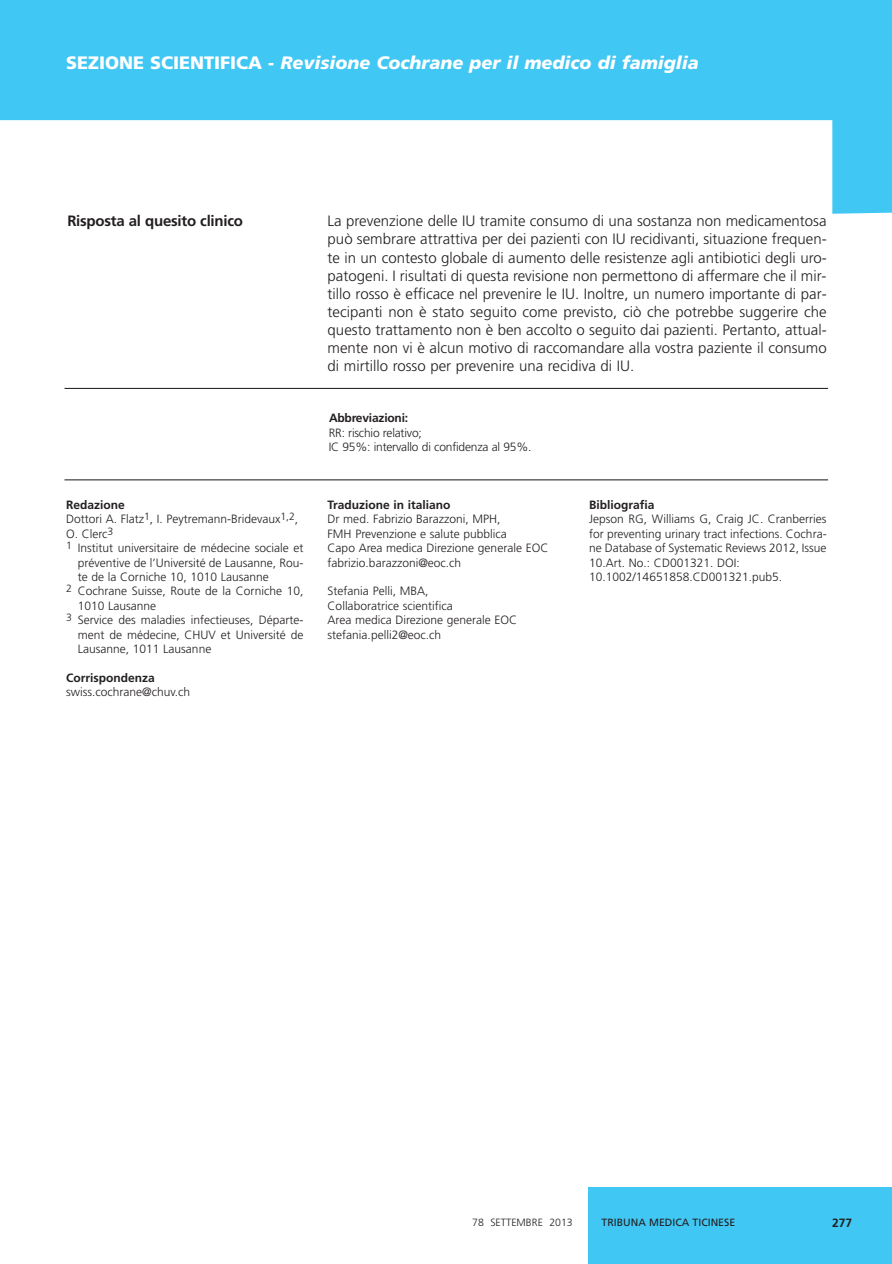
<style>
.page{position:relative;width:892px;height:1264px;background:#fff}
.page>*{position:absolute;margin:0;border:0;box-sizing:border-box;transform-origin:0 0}
.t1{font:italic 900 18px "Frutiger";color:#fff}
.t2{font:300 15px/18px "Frutiger";color:#231f20;text-align:justify}
.t3{font:700 15px "Frutiger";letter-spacing:-.015em;color:#231f20}
.t4{font:300 12px/14.4px "Frutiger";color:#231f20}
.t5{font:700 12px "Frutiger";color:#231f20}
.t6{font:10.5px "Frutiger";color:#231f20}
.t7{font:300 10.5px "Frutiger";color:#231f20}
.s1{font-style:normal}
</style>
<div class="page">
<svg style="left:0;top:0;width:892px;height:214px;fill:#40c7f4"></svg>
<div style="left:588px;top:1187px;width:304px;height:77px;background:#40c7f4"></div>
<hr style="left:65px;top:479px;width:763px;height:1px;background:#231f20">
<hr style="left:65px;top:388px;width:763px;height:1px;background:#231f20">
<h1 class="t1" style="left:66px;top:56px;width:634px"><span class="s1">SEZIONE SCIENTIFICA -</span> Revisione Cochrane per il medico di famiglia</h1>
<p class="t3" style="left:67px;top:215px;width:177px">Risposta al quesito clinico</p>
<p class="t5" style="left:66px;top:500px;width:60px">Redazione</p>
<p class="t4" style="left:66px;top:513px;width:234px">Dottori A. Flatz<sup>1</sup>, I. Peytremann-Bridevaux<sup>1,2</sup>,</p>
<p class="t4" style="left:66px;top:527px;width:49px">O. Clerc<sup>3</sup></p>
<p class="t4" style="left:66px;top:541px;width:239px"><sup>1</sup> Institut universitaire de médecine sociale et</p>
<p class="t4" style="left:78px;top:556px;width:227px">préventive de l’Université de Lausanne, Rou-</p>
<p class="t4" style="left:78px;top:570px;width:192px">te de la Corniche 10, 1010 Lausanne</p>
<p class="t4" style="left:66px;top:585px;width:239px"><sup>2</sup> Cochrane Suisse, Route de la Corniche 10,</p>
<p class="t4" style="left:78px;top:599px;width:80px">1010 Lausanne</p>
<p class="t4" style="left:66px;top:613px;width:239px"><sup>3</sup> Service des maladies infectieuses, Départe-</p>
<p class="t4" style="left:78px;top:628px;width:227px">ment de médecine, CHUV et Université de</p>
<p class="t4" style="left:78px;top:642px;width:135px">Lausanne, 1011 Lausanne</p>
<p class="t5" style="left:66px;top:673px;width:90px">Corrispondenza</p>
<p class="t4" style="left:66px;top:685px;width:126px">swiss.cochrane@chuv.ch</p>
<p class="t2" style="left:328px;top:213px;width:500px">La prevenzione delle IU tramite consumo di una sostanza non medicamentosa può sembrare attrattiva per dei pazienti con IU recidivanti, situazione frequen&shy;te in un contesto globale di aumento delle resistenze agli antibiotici degli uro&shy;patogeni. I risultati di questa revisione non permettono di affermare che il mir&shy;tillo rosso è efficace nel prevenire le IU. Inoltre, un numero importante di par&shy;tecipanti non è stato seguito come previsto, ciò che potrebbe suggerire che questo trattamento non è ben accolto o seguito dai pazienti. Pertanto, attual&shy;mente non vi è alcun motivo di raccomandare alla vostra paziente il consumo di mirtillo rosso per prevenire una recidiva di IU.</p>
<p class="t5" style="left:329px;top:413px;width:81px">Abbreviazioni:</p>
<p class="t4" style="left:329px;top:426px;width:204px">RR: rischio relativo;<br>IC 95%: intervallo di confidenza al 95%.</p>
<p class="t5" style="left:328px;top:500px;width:124px">Traduzione in italiano</p>
<p class="t4" style="left:328px;top:513px;width:222px">Dr med. Fabrizio Barazzoni, MPH,<br>FMH Prevenzione e salute pubblica<br>Capo Area medica Direzione generale EOC fabrizio.barazzoni@eoc.ch</p>
<p class="t4" style="left:328px;top:585px;width:191px">Stefania Pelli, MBA,<br>Collaboratrice scientifica<br>Area medica Direzione generale EOC stefania.pelli2@eoc.ch</p>
<p class="t5" style="left:589px;top:500px;width:67px">Bibliografia</p>
<p class="t4" style="left:589px;top:513px;width:239px">Jepson RG, Williams G, Craig JC. Cranberries for preventing urinary tract infections. Cochra&shy;ne Database of Systematic Reviews 2012, Issue 10.Art. No.: CD001321. DOI:<br>10.1002/14651858.CD001321.pub5.</p>
<p class="t7" style="left:472px;top:1218px;width:102px">78 SETTEMBRE 2013</p>
<p class="t6" style="left:601px;top:1218px;width:135px">TRIBUNA MEDICA TICINESE</p>
<p class="t5" style="left:832px;top:1218px;width:22px">277</p>
</div>
